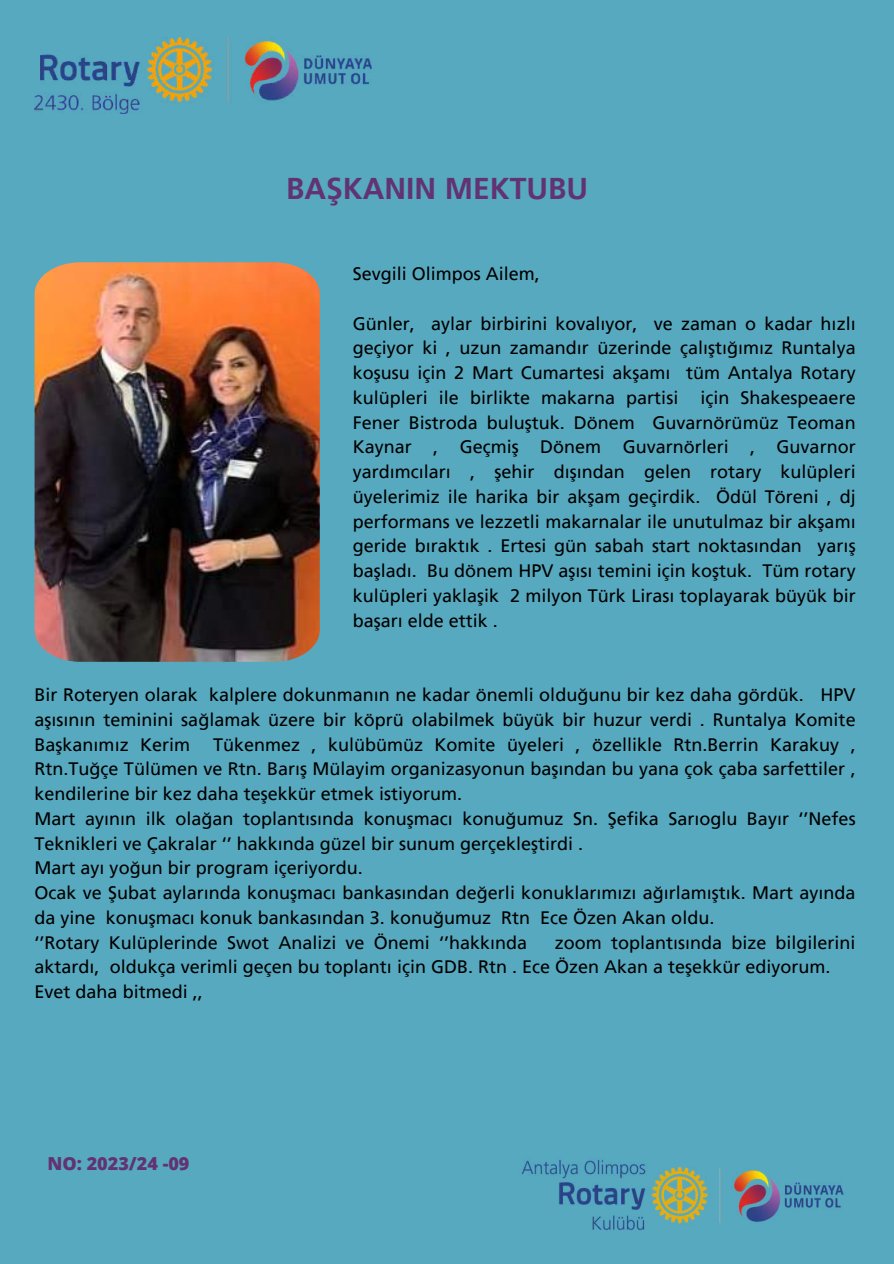
<style>
.page{position:relative;width:894px;height:1264px;background:#fff}
.page>*{position:absolute;margin:0;border:0;box-sizing:border-box;transform-origin:0 0}
.t1{font:700 30px "Frutiger LT Pro";color:#623372}
.t2{font:18px/24.8px "Frutiger LT Pro";color:#000;text-align:justify}
.t3{font:800 18px "Open Sans";color:#623372}
</style>
<div class="page">
<div style="left:0;top:0;width:893px;height:1263px;background:#57a9bf"></div>
<img style="left:35px;top:37px;width:336px;height:77px">
<img style="left:521px;top:1159px;width:323px;height:71px">
<img style="left:35px;top:262px;width:285px;height:399px">
<h1 class="t1" style="left:286px;top:170px;width:303px">BAŞKANIN MEKTUBU</h1>
<p class="t2" style="left:352px;top:261px;width:189px">Sevgili Olimpos Ailem,</p>
<p class="t2" style="left:352px;top:311px;width:504px">Günler, aylar birbirini kovalıyor, ve zaman o kadar hızlı geçiyor ki , uzun zamandır üzerinde çalıştığımız Runtalya koşusu için 2 Mart Cumartesi akşamı tüm Antalya Rotary kulüpleri ile birlikte makarna partisi için Shakespeaere Fener Bistroda buluştuk. Dönem Guvarnörümüz Teoman Kaynar , Geçmiş Dönem Guvarnörleri , Guvarnor yardımcıları , şehir dışından gelen rotary kulüpleri üyelerimiz ile harika bir akşam geçirdik. Ödül Töreni , dj performans ve lezzetli makarnalar ile unutulmaz bir akşamı geride bıraktık . Ertesi gün sabah start noktasından yarış başladı. Bu dönem HPV aşısı temini için koştuk. Tüm rotary kulüpleri yaklaşik 2 milyon Türk Lirası toplayarak büyük bir başarı elde ettik .</p>
<p class="t2" style="left:35px;top:682px;width:822px">Bir Roteryen olarak kalplere dokunmanın ne kadar önemli olduğunu bir kez daha gördük. HPV aşısının teminini sağlamak üzere bir köprü olabilmek büyük bir huzur verdi . Runtalya Komite Başkanımız Kerim</p>
<p class="t2" style="left:35px;top:731px;width:822px;text-align:left;text-indent:178px">Tükenmez , kulübümüz Komite üyeleri , özellikle Rtn.Berrin Karakuy , Rtn.Tuğçe Tülümen ve Rtn. Barış Mülayim organizasyonun başından bu yana çok çaba sarfettiler , kendilerine bir kez daha teşekkür etmek istiyorum.<br>Mart ayının ilk olağan toplantısında konuşmacı konuğumuz Sn. Şefika Sarıoglu Bayır ‘’Nefes Teknikleri ve Çakralar ‘’ hakkında güzel bir sunum gerçekleştirdi .<br>Mart ayı yoğun bir program içeriyordu.<br>Ocak ve Şubat aylarında konuşmacı bankasından değerli konuklarımızı ağırlamıştık. Mart ayında da yine konuşmacı konuk bankasından 3. konuğumuz Rtn Ece Özen Akan oldu.<br>‘’Rotary Kulüplerinde Swot Analizi ve Önemi ‘’hakkında</p>
<p class="t2" style="left:35px;top:929px;width:822px;text-align:left;text-indent:520px">zoom toplantısında bize bilgilerini aktardı, oldukça verimli geçen bu toplantı için GDB. Rtn . Ece Özen Akan a teşekkür ediyorum.<br>Evet daha bitmedi ,,</p>
<p class="t3" style="left:48px;top:1150px;width:143px">NO: 2023/24 -09</p>
</div>
